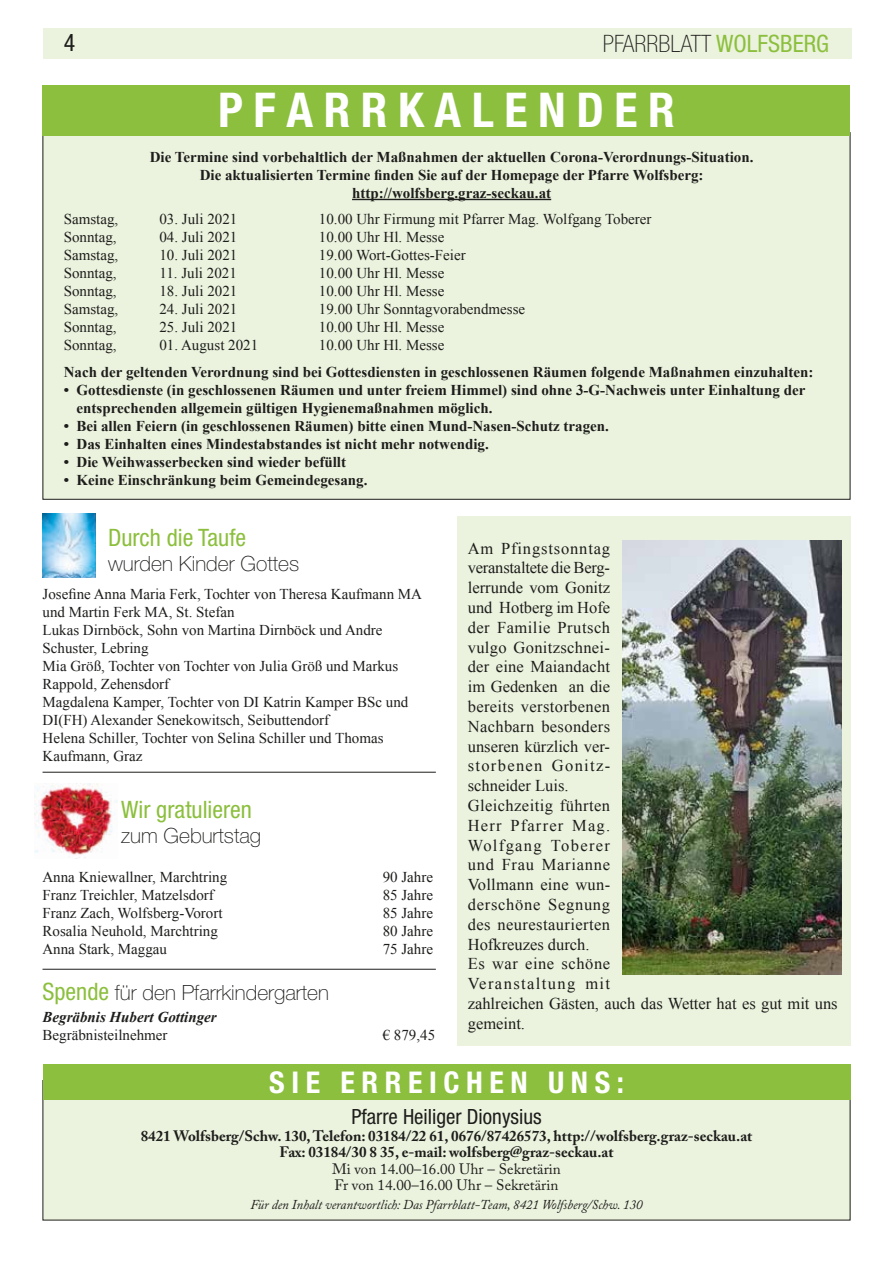
<style>
.page{position:relative;width:893px;height:1263px;background:#fff}
.page>*{position:absolute;margin:0;border:0;box-sizing:border-box;transform-origin:0 0}
.t1{font:700 condensed 48px "Helvetica Neue";letter-spacing:.22em;color:#fff}
.t2{font:700 condensed 30px "Helvetica Neue";letter-spacing:.22em;color:#fff}
.t3{font:condensed 24px "Helvetica Neue";color:#8cbf3d}
.t4{font:100 condensed 24px "Helvetica Neue";color:#1d1d1b}
.t5{font:condensed 24px "Helvetica Neue";color:#1d1d1b}
.t6{font:100 21px "Helvetica Neue";color:#1d1d1b}
.t7{font:condensed 21px "Helvetica Neue";color:#1d1d1b}
.t8{font:16.5px/19.8px "Times New Roman";letter-spacing:.02em;color:#1d1d1b}
.t9{font:15px/18px "Times New Roman";color:#1d1d1b}
.t10{font:700 15px/18px "Times New Roman";color:#1d1d1b;text-align:center}
.t11{font:700 15px/16.5px "Adobe Caslon Pro";color:#1d1d1b;text-align:center}
.t12{font:15px/16.5px "Adobe Caslon Pro";color:#1d1d1b}
.t13{font:italic 700 15px "Times New Roman";color:#1d1d1b}
.t14{font:italic 13.5px "Adobe Caslon Pro";color:#1d1d1b;scale:.95 1}
.s1{font-weight:400;color:#8cbf3d}
.s2{font-weight:400;font-stretch:condensed;font-size:24px;color:#8cbf3d}
</style>
<div class="page">
<div style="left:43px;top:28px;width:809px;height:30px;background:#ebf3de"></div>
<div style="left:43px;top:133px;width:807px;height:366px;background:#ebf3de"></div>
<div style="left:43px;top:85px;width:807px;height:50px;background:#8cbf3d"></div>
<hr style="left:352px;top:199px;width:199px;height:1px;background:#1d1d1b">
<div style="left:43px;top:1080px;width:807px;height:140px;background:#ebf3de"></div>
<div style="left:43px;top:1064px;width:807px;height:36px;background:#8cbf3d"></div>
<img style="left:34px;top:783px;width:84px;height:75px">
<hr style="left:43px;top:969px;width:393px;height:1px;background:#1d1d1b">
<img style="left:43px;top:514px;width:52px;height:64px">
<hr style="left:43px;top:772px;width:393px;height:1px;background:#1d1d1b">
<div style="left:457px;top:517px;width:393px;height:529px;background:#ebf3de"></div>
<img style="left:623px;top:541px;width:219px;height:433px">
<h3 class="t5" style="left:64px;top:29px;width:13px">4</h3>
<h3 class="t4" style="left:603px;top:30px;width:228px">PFARRBLATT <span class="s1">WOLFSBERG</span></h3>
<h1 class="t1" style="left:218px;top:81px;width:458px">PFARRKALENDER</h1>
<p class="t10" style="left:150px;top:147px;width:605px">Die Termine sind vorbehaltlich der Maßnahmen der aktuellen Corona-Verordnungs-Situation.<br>Die aktualisierten Termine finden Sie auf der Homepage der Pfarre Wolfsberg: http://wolfsberg.graz-seckau.at</p>
<p class="t9" style="left:64px;top:210px;width:56px">Samstag,</p>
<p class="t9" style="left:159px;top:210px;width:79px">03. Juli 2021</p>
<p class="t9" style="left:319px;top:210px;width:334px">10.00 Uhr Firmung mit Pfarrer Mag. Wolfgang Toberer</p>
<p class="t9" style="left:64px;top:228px;width:54px">Sonntag,</p>
<p class="t9" style="left:159px;top:228px;width:79px">04. Juli 2021</p>
<p class="t9" style="left:319px;top:228px;width:127px">10.00 Uhr Hl. Messe</p>
<p class="t9" style="left:64px;top:246px;width:56px">Samstag,</p>
<p class="t9" style="left:159px;top:246px;width:79px">10. Juli 2021</p>
<p class="t9" style="left:319px;top:246px;width:148px">19.00 Wort-Gottes-Feier</p>
<p class="t9" style="left:64px;top:264px;width:54px">Sonntag,</p>
<p class="t9" style="left:159px;top:264px;width:79px">11. Juli 2021</p>
<p class="t9" style="left:319px;top:264px;width:127px">10.00 Uhr Hl. Messe</p>
<p class="t9" style="left:64px;top:282px;width:54px">Sonntag,</p>
<p class="t9" style="left:159px;top:282px;width:79px">18. Juli 2021</p>
<p class="t9" style="left:319px;top:282px;width:127px">10.00 Uhr Hl. Messe</p>
<p class="t9" style="left:64px;top:300px;width:56px">Samstag,</p>
<p class="t9" style="left:159px;top:300px;width:79px">24. Juli 2021</p>
<p class="t9" style="left:319px;top:300px;width:208px">19.00 Uhr Sonntagvorabendmesse</p>
<p class="t9" style="left:64px;top:318px;width:54px">Sonntag,</p>
<p class="t9" style="left:159px;top:318px;width:79px">25. Juli 2021</p>
<p class="t9" style="left:319px;top:318px;width:127px">10.00 Uhr Hl. Messe</p>
<p class="t9" style="left:64px;top:336px;width:54px">Sonntag,</p>
<p class="t9" style="left:159px;top:336px;width:100px">01. August 2021</p>
<p class="t9" style="left:319px;top:336px;width:127px">10.00 Uhr Hl. Messe</p>
<p class="t10" style="left:64px;top:362px;width:751px">Nach der geltenden Verordnung sind bei Gottesdiensten in geschlossenen Räumen folgende Maßnahmen einzuhalten:</p>
<p class="t10" style="left:77px;top:380px;width:730px;text-align:left;text-indent:-13px">• Gottesdienste (in geschlossenen Räumen und unter freiem Himmel) sind ohne 3-G-Nachweis unter Einhaltung der entsprechenden allgemein gültigen Hygienemaßnahmen möglich.</p>
<p class="t10" style="left:64px;top:416px;width:547px">• Bei allen Feiern (in geschlossenen Räumen) bitte einen Mund-Nasen-Schutz tragen.</p>
<p class="t10" style="left:64px;top:434px;width:427px">• Das Einhalten eines Mindestabstandes ist nicht mehr notwendig.</p>
<p class="t10" style="left:64px;top:452px;width:284px">• Die Weihwasserbecken sind wieder befüllt</p>
<p class="t10" style="left:64px;top:470px;width:305px">• Keine Einschränkung beim Gemeindegesang.</p>
<h3 class="t3" style="left:108px;top:524px;width:140px">Durch die Taufe</h3>
<h3 class="t6" style="left:108px;top:552px;width:193px">wurden Kinder Gottes</h3>
<p class="t9" style="left:43px;top:584px;width:381px">Josefine Anna Maria Ferk, Tochter von Theresa Kaufmann MA und Martin Ferk MA, St. Stefan<br>Lukas Dirnböck, Sohn von Martina Dirnböck und Andre Schuster, Lebring<br>Mia Größ, Tochter von Tochter von Julia Größ und Markus Rappold, Zehensdorf<br>Magdalena Kamper, Tochter von DI Katrin Kamper BSc und DI(FH) Alexander Senekowitsch, Seibuttendorf<br>Helena Schiller, Tochter von Selina Schiller und Thomas Kaufmann, Graz</p>
<h3 class="t3" style="left:121px;top:795px;width:132px">Wir gratulieren</h3>
<h3 class="t6" style="left:121px;top:824px;width:142px">zum Geburtstag</h3>
<p class="t9" style="left:42px;top:868px;width:186px">Anna Kniewallner, Marchtring</p>
<p class="t9" style="left:383px;top:868px;width:52px">90 Jahre</p>
<p class="t9" style="left:42px;top:886px;width:173px">Franz Treichler, Matzelsdorf</p>
<p class="t9" style="left:383px;top:886px;width:52px">85 Jahre</p>
<p class="t9" style="left:42px;top:904px;width:182px">Franz Zach, Wolfsberg-Vorort</p>
<p class="t9" style="left:383px;top:904px;width:52px">85 Jahre</p>
<p class="t9" style="left:42px;top:922px;width:177px">Rosalia Neuhold, Marchtring</p>
<p class="t9" style="left:383px;top:922px;width:52px">80 Jahre</p>
<p class="t9" style="left:42px;top:940px;width:126px">Anna Stark, Maggau</p>
<p class="t9" style="left:383px;top:940px;width:52px">75 Jahre</p>
<h3 class="t6" style="left:43px;top:981px;width:288px"><span class="s2">Spende</span> für den Pfarrkindergarten</h3>
<p class="t13" style="left:43px;top:1006px;width:176px">Begräbnis Hubert Gottinger</p>
<p class="t9" style="left:43px;top:1025px;width:126px">Begräbnisteilnehmer</p>
<p class="t9" style="left:383px;top:1025px;width:54px">€ 879,45</p>
<p class="t8" style="left:468px;top:538px;width:371px">Am Pfingstsonntag<br>veranstaltete die Berg-<br>lerrunde vom Gonitz<br>und Hotberg im Hofe<br>der Familie Prutsch<br>vulgo Gonitzschnei-<br>der eine Maiandacht<br>im Gedenken an die<br>bereits verstorbenen<br>Nachbarn besonders<br>unseren kürzlich ver-<br>storbenen Gonitz-<br>schneider Luis.<br>Gleichzeitig führten<br>Herr Pfarrer Mag.<br>Wolfgang Toberer<br>und Frau Marianne<br>Vollmann eine wun-<br>derschöne Segnung<br>des neurestaurierten<br>Hofkreuzes durch.<br>Es war eine schöne<br>Veranstaltung mit<br>zahlreichen Gästen, auch das Wetter hat es gut mit uns gemeint.</p>
<h2 class="t2" style="left:269px;top:1064px;width:356px">SIE ERREICHEN UNS:</h2>
<h3 class="t7" style="left:351px;top:1104px;width:192px">Pfarre Heiliger Dionysius</h3>
<p class="t11" style="left:141px;top:1127px;width:613px">8421 Wolfsberg/Schw. 130, Telefon: 03184/22 61, 0676/87426573, http://wolfsberg.graz-seckau.at<br>Fax: 03184/30 8 35, e-mail: wolfsberg@graz-seckau.at</p>
<p class="t12" style="left:332px;top:1160px;width:230px">Mi von 14.00–16.00 Uhr – Sekretärin<br>Fr von 14.00–16.00 Uhr – Sekretärin</p>
<p class="t14" style="left:250px;top:1196px;width:414px">Für den Inhalt verantwortlich: Das Pfarrblatt-Team, 8421 Wolfsberg/Schw. 130</p>
</div>
